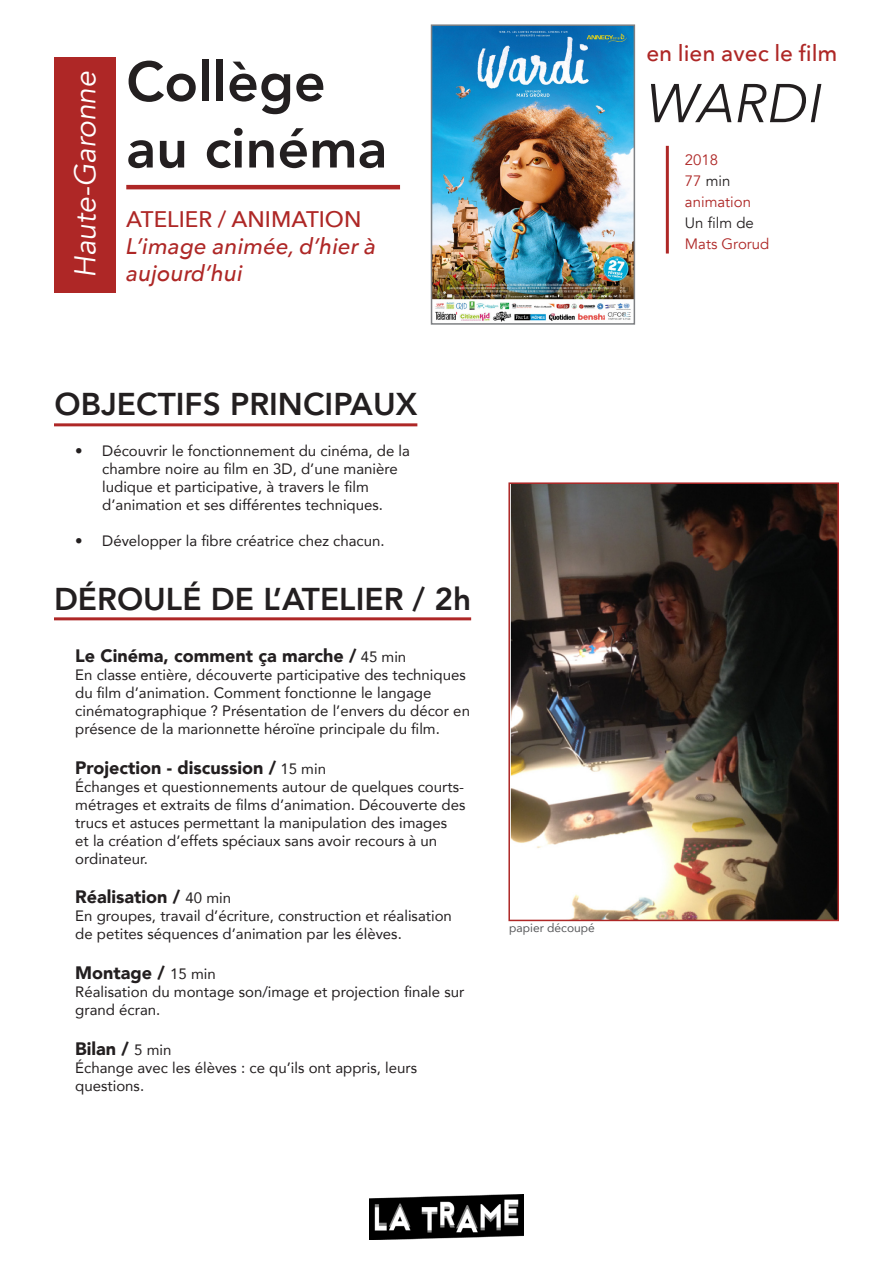
<style>
.page{position:relative;width:893px;height:1263px;background:#fff}
.page>*{position:absolute;margin:0;border:0;box-sizing:border-box;transform-origin:0 0}
.t1{font:800 55.5px "Avenir";color:#231f20}
.t2{font:italic 54px "Avenir Next";color:#231f20}
.t3{font:800 31.5px "Avenir";color:#231f20}
.t4{font:italic 30px "Avenir";color:#fff}
.t5{font:500 22.5px "Avenir Next";color:#ae2726}
.t6{font:italic 500 22.5px/27px "Avenir Next";color:#ae2726}
.t7{font:900 18px "Avenir";color:#231f20}
.t8{font:15px/18px "Avenir";color:#231f20}
.t9{font:15px "Avenir";color:#ae2726}
.t10{font:15px "Avenir";color:#231f20}
.t11{font:12px "Avenir";color:#57585a}
.s1{font-weight:400;font-size:15px}
.s2{color:#ae2726}
</style>
<div class="page">
<div style="left:54px;top:57px;width:62px;height:235px;background:#ae2726"></div>
<hr style="left:126px;top:185px;width:274px;height:4px;background:#ae2726">
<img style="left:434px;top:27px;width:198px;height:295px">
<div style="left:431px;top:24px;width:204px;height:301px;border:2px solid #7e8083"></div>
<img style="left:511px;top:485px;width:325px;height:433px">
<div style="left:508px;top:482px;width:331px;height:439px;border:2px solid #ae2726"></div>
<hr style="left:54px;top:423px;width:363px;height:3px;background:#ae2726">
<hr style="left:54px;top:617px;width:417px;height:3px;background:#ae2726">
<hr style="left:666px;top:146px;width:3px;height:108px;background:#ae2726">
<img style="left:369px;top:1195px;width:155px;height:44px">
<p class="t4" style="left:67px;top:278px;width:208px;rotate:-90deg">Haute-Garonne</p>
<p class="t1" style="left:126px;top:38px;width:201px">Collège</p>
<p class="t1" style="left:126px;top:105px;width:263px">au cinéma</p>
<p class="t5" style="left:126px;top:200px;width:237px">ATELIER / ANIMATION</p>
<p class="t6" style="left:126px;top:231px;width:252px">L’image animée, d’hier à aujourd’hui</p>
<p class="t3" style="left:55px;top:380px;width:364px">OBJECTIFS PRINCIPAUX</p>
<p class="t8" style="left:102px;top:441px;width:309px;text-indent:-27px">• Découvrir le fonctionnement du cinéma, de la chambre noire au film en 3D, d’une manière ludique et participative, à travers le film d’animation et ses différentes techniques.</p>
<p class="t8" style="left:75px;top:531px;width:311px">• Développer la fibre créatrice chez chacun.</p>
<p class="t3" style="left:54px;top:574px;width:419px">DÉROULÉ DE L’ATELIER / 2h</p>
<p class="t7" style="left:75px;top:640px;width:333px">Le Cinéma, comment ça marche / <span class="s1">45 min</span></p>
<p class="t8" style="left:75px;top:665px;width:396px">En classe entière, découverte participative des techniques du film d’animation. Comment fonctionne le langage cinématographique ? Présentation de l’envers du décor en présence de la marionnette héroïne principale du film.</p>
<p class="t7" style="left:75px;top:752px;width:252px">Projection - discussion / <span class="s1">15 min</span></p>
<p class="t8" style="left:75px;top:777px;width:392px">Échanges et questionnements autour de quelques courts&shy;métrages et extraits de films d’animation. Découverte des trucs et astuces permettant la manipulation des images<br>et la création d’effets spéciaux sans avoir recours à un ordinateur.</p>
<p class="t7" style="left:75px;top:882px;width:157px">Réalisation / <span class="s1">40 min</span></p>
<p class="t8" style="left:75px;top:907px;width:378px">En groupes, travail d’écriture, construction et réalisation de petites séquences d’animation par les élèves.</p>
<p class="t7" style="left:75px;top:957px;width:142px">Montage / <span class="s1">15 min</span></p>
<p class="t8" style="left:75px;top:982px;width:391px">Réalisation du montage son/image et projection finale sur grand écran.</p>
<p class="t7" style="left:75px;top:1033px;width:98px">Bilan / <span class="s1">5 min</span></p>
<p class="t8" style="left:75px;top:1058px;width:343px">Échange avec les élèves : ce qu’ils ont appris, leurs questions.</p>
<p class="t11" style="left:509px;top:919px;width:87px">papier découpé</p>
<p class="t5" style="left:646px;top:34px;width:193px">en lien avec le film</p>
<p class="t2" style="left:646px;top:58px;width:178px">WARDI</p>
<p class="t9" style="left:685px;top:151px;width:35px">2018</p>
<p class="t10" style="left:685px;top:172px;width:47px"><span class="s2">77</span> min</p>
<p class="t9" style="left:685px;top:193px;width:68px">animation</p>
<p class="t10" style="left:685px;top:214px;width:70px">Un film de</p>
<p class="t9" style="left:685px;top:235px;width:86px">Mats Grorud</p>
</div>
